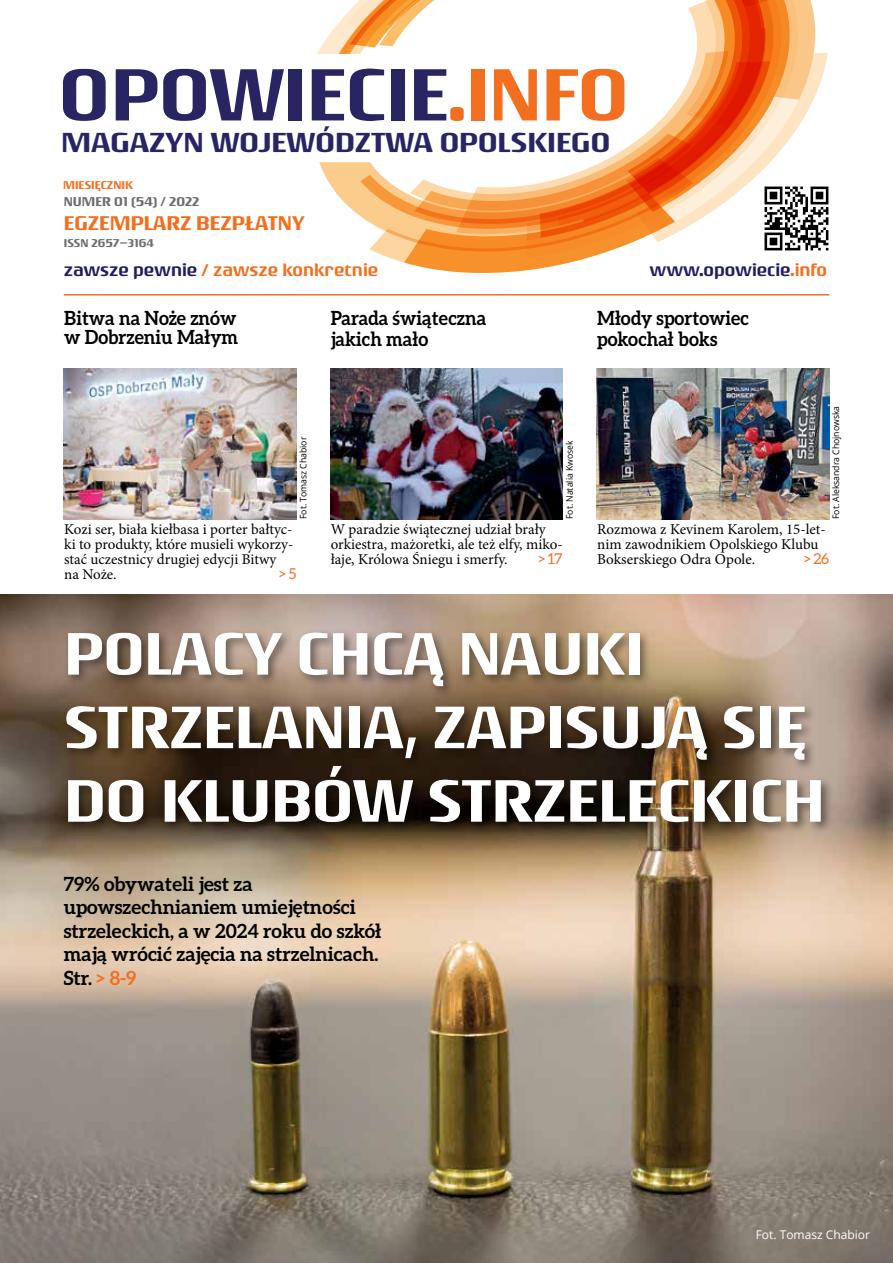
<style>
.page{position:relative;width:893px;height:1263px;background:#fff}
.page>*{position:absolute;margin:0;border:0;box-sizing:border-box;transform-origin:0 0}
.t1{font:500 63px/73.5px "Rogue Sans Ext";color:#fff}
.t2{font:500 29.1px "Rogue Sans Ext";color:#282562;scale:1.04 1}
.t3{font:500 21px "Rogue Sans Ext";color:#f36f20}
.t4{font:700 19.5px/23.4px "Aleo";color:#000}
.t5{font:700 19.5px/21px "Aleo";color:#000;scale:.94 1}
.t6{font:500 18px "Rogue Sans Ext";color:#f36f20}
.t7{font:500 18px "Rogue Sans Ext";color:#221d60}
.t8{font:15px/15px "Minion Pro";color:#000}
.t9{font:15px "Aleo";color:#f36f20}
.t10{font:500 13.5px "Rogue Sans Ext";color:#6d6e71}
.t11{font:12px "Open Sans";color:#fff}
.t12{font:500 12px "Rogue Sans Ext";color:#6d6e71}
.t13{font:500 12px "Rogue Sans Ext";color:#f36f20}
.t14{font:9px "Open Sans";color:#000;scale:.96 1}
.s1{color:#221d60}
.s2{color:#f36f20}
</style>
<div class="page">
<svg style="left:63px;top:69px;width:43px;height:52px"></svg>
<svg style="left:116px;top:69px;width:41px;height:51px"></svg>
<svg style="left:163px;top:69px;width:121px;height:52px"></svg>
<div style="left:289px;top:69px;width:13px;height:51px;background:#282562"></div>
<svg style="left:312px;top:0;width:516px;height:273px"></svg>
<img style="left:762px;top:184px;width:67px;height:68px">
<hr style="left:64px;top:294px;width:765px;height:2px;background:#f36f20">
<img style="left:0;top:594px;width:893px;height:669px">
<div style="left:62px;top:628px;width:771px;height:206px;background:#000;opacity:.45"></div>
<img style="left:64px;top:368px;width:232px;height:151px">
<img style="left:597px;top:368px;width:232px;height:151px">
<img style="left:330px;top:368px;width:233px;height:151px">
<h2 class="t2" style="left:61px;top:126px;width:529px">MAGAZYN WOJEWÓDZTWA OPOLSKIEGO</h2>
<p class="t13" style="left:63px;top:178px;width:71px">MIESIĘCZNIK</p>
<p class="t10" style="left:64px;top:193px;width:137px">NUMER 01 (54) / 2022</p>
<h3 class="t3" style="left:64px;top:210px;width:242px">EGZEMPLARZ BEZPŁATNY</h3>
<p class="t12" style="left:64px;top:236px;width:92px">ISSN 2657–3164</p>
<p class="t6" style="left:64px;top:259px;width:316px"><span class="s1">zawsze pewnie</span> / zawsze konkretnie</p>
<h3 class="t5" style="left:64px;top:308px;width:187px;line-height:19.5px">Bitwa na Noże znów w Dobrzeniu Małym</h3>
<h3 class="t5" style="left:331px;top:307px;width:167px">Parada świąteczna jakich mało</h3>
<p class="t14" style="left:297px;top:519px;width:87px;rotate:-90deg">Fot. Tomasz Chabior</p>
<p class="t14" style="left:563px;top:519px;width:83px;rotate:-90deg">Fot. Natalia Kwosek</p>
<p class="t8" style="left:64px;top:522px;width:231px">Kozi ser, biała kiełbasa i porter bałtyc&shy;ki to produkty, które musieli wykorzy&shy;stać uczestnicy drugiej edycji Bitwy na Noże.</p>
<p class="t9" style="left:279px;top:565px;width:19px">&gt; 5</p>
<p class="t8" style="left:331px;top:522px;width:234px">W paradzie świątecznej udział brały orkiestra, mażoretki, ale też elfy, miko&shy;łaje, Królowa Śniegu i smerfy.</p>
<p class="t9" style="left:538px;top:550px;width:26px">&gt; 17</p>
<p class="t7" style="left:649px;top:259px;width:179px">www.opowiecie<span class="s2">.info</span></p>
<h3 class="t5" style="left:597px;top:307px;width:163px">Młody sportowiec pokochał boks</h3>
<p class="t14" style="left:830px;top:519px;width:119px;rotate:-90deg">Fot. Aleksandra Chojnowska</p>
<p class="t8" style="left:597px;top:522px;width:230px">Rozmowa z Kevinem Karolem, 15-let&shy;nim zawodnikiem Opolskiego Klubu<br>Bokserskiego Odra Opole.</p>
<p class="t9" style="left:804px;top:550px;width:27px">&gt; 26</p>
<h1 class="t1" style="left:64px;top:617px;width:762px">POLACY CHCĄ NAUKI<br>STRZELANIA, ZAPISUJĄ SIĘ<br>DO KLUBÓW STRZELECKICH</h1>
<h3 class="t4" style="left:64px;top:872px;width:319px">79% obywateli jest za upowszechnianiem umiejętności strzeleckich, a w 2024 roku do szkół mają wrócić zajęcia na strzelnicach.<br>Str. <span class="s2">&gt; 8-9</span></h3>
<p class="t11" style="left:756px;top:1226px;width:116px">Fot. Tomasz Chabior</p>
</div>
